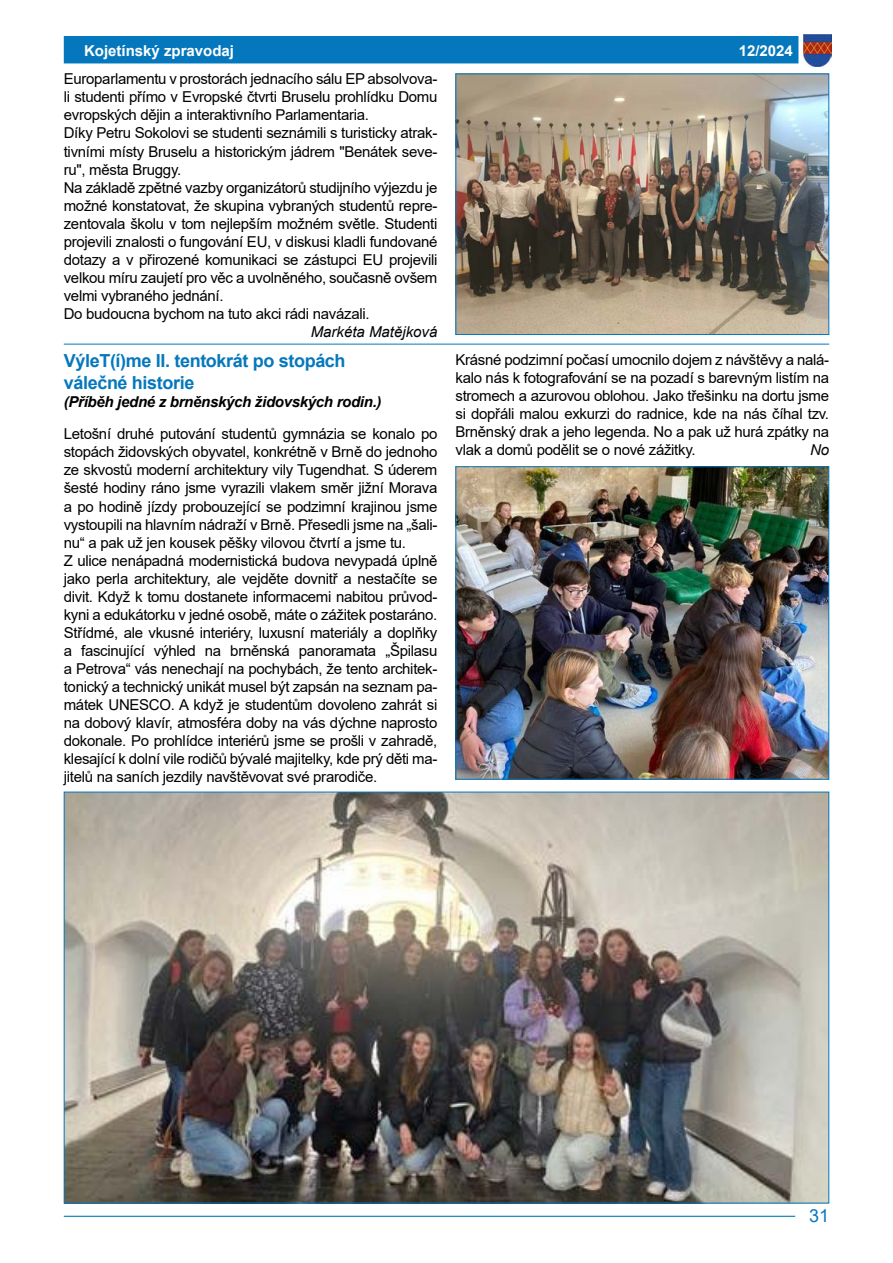
<style>
.page{position:relative;width:893px;height:1263px;background:#fff}
.page>*{position:absolute;margin:0;border:0;box-sizing:border-box;transform-origin:0 0}
.t1{font:700 18px/21.6px "Arial";letter-spacing:-.02em;color:#0578bd}
.t2{font:18px "Arial";color:#0578bd}
.t3{font:15px/18px "Arial";letter-spacing:-.02em;color:#000}
.t4{font:italic 700 15px "Arial";letter-spacing:-.02em;color:#000}
.t5{font:700 15px "Arial";color:#fff}
.t6{font:italic 15px "Arial";color:#000}
</style>
<div class="page">
<hr style="left:64px;top:1216px;width:731px;height:1px;background:#0079be">
<div style="left:64px;top:36px;width:734px;height:27px;background:#0578bd"></div>
<img style="left:803px;top:34px;width:28px;height:33px">
<img style="left:457px;top:76px;width:370px;height:257px">
<div style="left:455px;top:74px;width:374px;height:261px;border:1px solid #0578bd"></div>
<hr style="left:64px;top:344px;width:765px;height:1px;background:#0578bd">
<img style="left:66px;top:794px;width:761px;height:407px">
<img style="left:457px;top:468px;width:370px;height:310px">
<div style="left:455px;top:466px;width:374px;height:314px;border:1px solid #0578bd"></div>
<p class="t5" style="left:84px;top:40px;width:152px">Kojetínský zpravodaj</p>
<p class="t5" style="left:739px;top:40px;width:56px">12/2024</p>
<p class="t3" style="left:64px;top:70px;width:375px">Europarlamentu v prostorách jednacího sálu EP absolvova&shy;li studenti přímo v Evropské čtvrti Bruselu prohlídku Domu evropských dějin a interaktivního Parlamentaria.<br>Díky Petru Sokolovi se studenti seznámili s turisticky atrak&shy;tivními místy Bruselu a historickým jádrem "Benátek seve&shy;ru", města Bruggy.<br>Na základě zpětné vazby organizátorů studijního výjezdu je možné konstatovat, že skupina vybraných studentů repre&shy;zentovala školu v tom nejlepším možném světle. Studenti projevili znalosti o fungování EU, v diskusi kladli fundované dotazy a v přirozené komunikaci se zástupci EU projevili velkou míru zaujetí pro věc a uvolněného, současně ovšem velmi vybraného jednání.<br>Do budoucna bychom na tuto akci rádi navázali.</p>
<p class="t6" style="left:311px;top:322px;width:128px">Markéta Matějková</p>
<p class="t1" style="left:64px;top:351px;width:283px">VýleT(í)me II. tentokrát po stopách válečné historie</p>
<p class="t4" style="left:64px;top:392px;width:319px">(Příběh jedné z brněnských židovských rodin.)</p>
<p class="t3" style="left:64px;top:425px;width:375px">Letošní druhé putování studentů gymnázia se konalo po stopách židovských obyvatel, konkrétně v Brně do jednoho ze skvostů moderní architektury vily Tugendhat. S úderem šesté hodiny ráno jsme vyrazili vlakem směr jižní Morava a po hodině jízdy probouzející se podzimní krajinou jsme vystoupili na hlavním nádraží v Brně. Přesedli jsme na „šali&shy;nu“ a pak už jen kousek pěšky vilovou čtvrtí a jsme tu.<br>Z ulice nenápadná modernistická budova nevypadá úplně jako perla architektury, ale vejděte dovnitř a nestačíte se divit. Když k tomu dostanete informacemi nabitou průvod&shy;kyni a edukátorku v jedné osobě, máte o zážitek postaráno.<br>Střídmé, ale vkusné interiéry, luxusní materiály a doplňky a fascinující výhled na brněnská panoramata „Špilasu a Petrova“ vás nenechají na pochybách, že tento architek&shy;tonický a technický unikát musel být zapsán na seznam pa&shy;mátek UNESCO. A když je studentům dovoleno zahrát si na dobový klavír, atmosféra doby na vás dýchne naprosto dokonale. Po prohlídce interiérů jsme se prošli v zahradě, klesající k dolní vile rodičů bývalé majitelky, kde prý děti ma&shy;jitelů na saních jezdily navštěvovat své prarodiče.</p>
<p class="t3" style="left:455px;top:351px;width:375px;text-align:justify">Krásné podzimní počasí umocnilo dojem z návštěvy a nalá&shy;kalo nás k fotografování se na pozadí s barevným listím na stromech a azurovou oblohou. Jako třešinku na dortu jsme si dopřáli malou exkurzi do radnice, kde na nás číhal tzv.<br>Brněnský drak a jeho legenda. No a pak už hurá zpátky na vlak a domů podělit se o nové zážitky.</p>
<p class="t6" style="left:810px;top:440px;width:21px">No</p>
<p class="t2" style="left:809px;top:1203px;width:22px">31</p>
</div>
